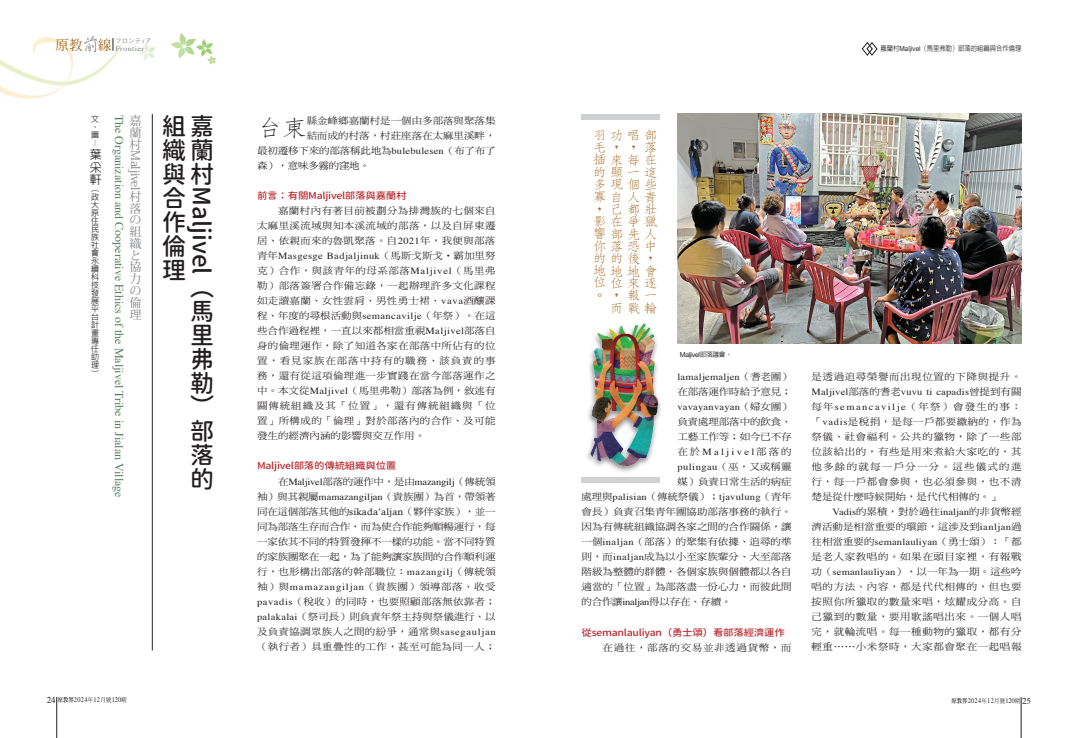
<style>
.page{position:relative;width:1078px;height:738px;background:#fff}
.page>*{position:absolute;margin:0;border:0;box-sizing:border-box;transform-origin:0 0}
.t1{font:24px/24px "Gen Sen Rounded TW M";color:#231f20;text-align:justify}
.t2{font:300 22.9px "AR Fang Song B5";color:#231f20;scale:1.11 1}
.t3{font:300 12.6px/12.3px "AR Fang Song B5 HK";color:#9e5807;scale:1.11 1}
.t4{font:12px "Times";color:#577d61}
.t5{font:12px/11.8px "Koz Min Pro";letter-spacing:-.02em;color:#808285;text-align:justify}
.t6{font:500 12px/12px "AR Hei B5";color:#231f20;text-align:justify}
.t7{font:9.4px/15px "DF Ming Std W5";letter-spacing:.025em;color:#231f20;text-align:justify;scale:1.11 1}
.t8{font:9.4px "Times";letter-spacing:.02em;color:#231f20;scale:1.11 1}
.t9{font:9.4px/15px "DF Ming Std W5";letter-spacing:-.015em;color:#231f20;scale:1.11 1}
.t10{font:9.4px "Gen Sen Rounded TW M";letter-spacing:-.025em;color:#b7282e;scale:1.11 1}
.t11{font:9.4px "DF Ming Std W5";color:#231f20;scale:1.11 1}
.t12{font:9.4px "Times";letter-spacing:.04em;color:#231f20;scale:1.11 1}
.t13{font:9.4px "Times";letter-spacing:-.015em;color:#231f20;scale:1.11 1}
.t14{font:9.4px/15px "Times";letter-spacing:.135em;color:#231f20;scale:1.11 1}
.t15{font:9.4px "DF Ming Std W5";letter-spacing:.055em;color:#231f20;scale:1.11 1}
.t16{font:9.4px "DF Ming Std W5";letter-spacing:.06em;color:#231f20;scale:1.11 1}
.t17{font:9.4px "DF Ming Std W5";letter-spacing:-.025em;color:#231f20;scale:1.11 1}
.t18{font:500 8px/8px "AR Hei B5";color:#231f20}
.t19{font:7.2px "Times";letter-spacing:.05em;color:#808285;scale:1.11 1}
.t20{font:7px "Times";letter-spacing:.05em;color:#231f20;scale:.9 1}
.t21{font:500 7px "AR Hei B5";color:#231f20;scale:.9 1}
.t22{font:6.8px "Helvetica Neue";letter-spacing:-.05em;color:#231f20}
.t23{font:6px "Heisei Kaku Go Std W3";color:#808285}
.s1{font-family:"AR Xing Shu B5";font-weight:500;font-size:18.5px}
.s2{font-family:"Times"}
.s3{font-family:"DF Ming Std W5"}
.s4{font-family:"Calisto"}
.s5{font-family:"Helvetica Neue";font-weight:400}
.s6{font-family:"AR Hei B5";font-weight:500}
.s7{font-size:9px}
.s8{font-family:"AR Ming B5";font-weight:800;font-size:6px}
.s9{font-family:"DF Ming Std W5";font-size:6px}
</style>
<div class="page">
<svg style="left:170px;top:33px;width:46px;height:32px"></svg>
<svg style="left:139px;top:43px;width:16px;height:18px"></svg>
<hr style="left:57px;top:696px;width:1px;height:41px;background:#231f20">
<hr style="left:1020px;top:696px;width:1px;height:41px;background:#231f20">
<svg style="left:0;top:37px;width:122px;height:62px"></svg>
<svg style="left:861px;top:42px;width:16px;height:14px"></svg>
<hr style="left:152px;top:114px;width:1px;height:536px;background:#231f20">
<div style="left:581px;top:114px;width:79px;height:6px;background:#cfd0d2"></div>
<div style="left:581px;top:476px;width:79px;height:6px;background:#cfd0d2"></div>
<img style="left:677px;top:113px;width:343px;height:230px">
<div style="left:584px;top:321px;width:78px;height:152px;background:#231f20;opacity:.53"></div>
<img style="left:584px;top:321px;width:78px;height:148px">
<p class="t19" style="left:56px;top:42px;width:81px"><sup>原教</sup><span class="s1">前</span><sup>線</sup> Frontier</p>
<p class="t23" style="left:115px;top:36px;width:38px">フロンテ<sub>ｲ</sub>ア</p>
<p class="t18" style="left:91px;top:115px;width:9px">文</p>
<p class="t4" style="left:130px;top:114px;width:384px;rotate:90deg">The Organization and Cooperative Ethics of the Maljivel Tribe in Jialan Village</p>
<p class="t5" style="left:130px;top:114px;width:13px">嘉蘭村</p>
<p class="t18" style="left:99px;top:122px;width:9px;rotate:90deg">‧</p>
<p class="t18" style="left:91px;top:131px;width:9px">圖︱</p>
<p class="t6" style="left:90px;top:149px;width:13px">葉采軒</p>
<p class="t18" style="left:91px;top:185px;width:9px;text-align:justify">︵政大原住民族社會永續科技發展平台計畫專任助理︶</p>
<p class="t5" style="left:142px;top:150px;width:42px;rotate:90deg">Maljivel</p>
<p class="t5" style="left:130px;top:190px;width:13px;text-align:left">村落の組織と協力の倫理</p>
<h1 class="t1" style="left:162px;top:114px;width:53px">組嘉織蘭與村</h1>
<h1 class="t1" style="left:213px;top:186px;width:90px;rotate:90deg">Maljivel</h1>
<h1 class="t1" style="left:190px;top:275px;width:25px">（馬里弗勒）部落的</h1>
<h1 class="t1" style="left:162px;top:186px;width:25px">合作倫理</h1>
<h2 class="t2" style="left:257px;top:117px;width:47px">台東</h2>
<p class="t11" style="left:307px;top:115px;width:171px">縣金峰鄉嘉蘭村是一個由多部落與聚落集</p>
<p class="t11" style="left:307px;top:130px;width:171px">結而成的村落，村莊座落在太麻里溪畔，</p>
<p class="t9" style="left:257px;top:142px;width:216px">最初遷移下來的部落稱此地為<span class="s2">bulebulesen</span>（布了布了</p>
<p class="t17" style="left:257px;top:160px;width:103px">森），意味多霧的窪地。</p>
<p class="t10" style="left:257px;top:190px;width:136px">前言：有關Maljivel部落與嘉蘭村</p>
<p class="t7" style="left:257px;top:202px;width:216px;text-indent:21px">嘉蘭村內有著目前被劃分為排灣族的七個來自太麻里溪流域與知本溪流域的部落，以及自屏東遷居、依親而來的魯凱聚落。自<span class="s2">2021</span>年，我便與部落</p>
<p class="t12" style="left:257px;top:246px;width:216px"><span class="s3">青年</span>Masgesge Badjaljinuk<span class="s3">（馬斯戈斯戈‧霸加里努</span></p>
<p class="t7" style="left:257px;top:262px;width:216px">克）合作，與該青年的母系部落<span class="s2">Maljivel</span>（馬里弗勒）部落簽署合作備忘錄，一起辦理許多文化課程如走讀嘉蘭、女性雲肩、男性勇士裙、<span class="s2">vava</span>酒釀課程、年度的尋根活動與<span class="s2">semancavilje</span>（年祭）。在這些合作過程裡，一直以來都相當重視<span class="s2">Maljivel</span>部落自身的倫理運作，除了知道各家在部落中所佔有的位置，看見家族在部落中持有的職務、該負責的事務，還有從這項倫理進一步實踐在當今部落運作之中。本文從<span class="s2">Maljivel</span>（馬里弗勒）部落為例，敘述有關傳統組織及其「位置」，還有傳統組織與「位置」所構成的「倫理」對於部落內的合作、及可能發生的經濟內涵的影響與交互作用。</p>
<p class="t10" style="left:257px;top:460px;width:127px">Maljivel部落的傳統組織與位置</p>
<p class="t13" style="left:278px;top:472px;width:197px"><span class="s3">在</span>Maljivel<span class="s3">部落的運作中，是由</span>mazangilj<span class="s3">（傳統領</span></p>
<p class="t7" style="left:257px;top:488px;width:216px">袖）與其親屬<span class="s2">mamazangiljan</span>（貴族團）為首，帶領著同在這個部落其他的<span class="s4">sikada’aljan</span>（夥伴家族），並一同為部落生存而合作，而為使合作能夠順暢運行，每一家依其不同的特質發揮不一樣的功能。當不同特質的家族團聚在一起，為了能夠讓家族間的合作順利運行，也形構出部落的幹部職位：<span class="s2">mazangilj</span>（傳統領袖）與<span class="s2">mamazangiljan</span>（貴族團）領導部落、收受<span class="s2">pavadis</span>（稅收）的同時，也要照顧部落無依靠者；<span class="s2">palakalai</span>（祭司長）則負責年祭主持與祭儀進行、以及負責協調眾族人之間的紛爭，通常與<span class="s2">sasegauljan</span>（執行者）具重疊性的工作，甚至可能為同一人；</p>
<p class="t21" style="left:880px;top:45px;width:158px">嘉蘭村<span class="s5">Maljivel</span>（馬里弗勒）部落的組織與合作倫理</p>
<h3 class="t3" style="left:610px;top:129px;width:43px">功唱部</h3>
<h3 class="t3" style="left:593px;top:129px;width:59px">羽<br>毛，<br>插來每在的顯一這多現個些寡自<br>，<br>影在爭獵響部先人你落恐中的的後，地地地會位位來逐。</h3>
<h3 class="t3" style="left:643px;top:141px;width:13px">落</h3>
<h3 class="t3" style="left:627px;top:141px;width:9px">，</h3>
<h3 class="t3" style="left:627px;top:190px;width:28px">人青都壯</h3>
<h3 class="t3" style="left:610px;top:203px;width:12px">己</h3>
<h3 class="t3" style="left:627px;top:289px;width:28px">報一</h3>
<h3 class="t3" style="left:610px;top:289px;width:44px">，<br>而戰輪</h3>
<p class="t22" style="left:679px;top:349px;width:54px">Maljivel<span class="s6">部落議會。</span></p>
<p class="t8" style="left:677px;top:368px;width:104px">lamaljemaljen<span class="s3">（耆老團）</span></p>
<p class="t9" style="left:677px;top:384px;width:104px">在部落運作時給予意見；</p>
<p class="t8" style="left:677px;top:398px;width:104px">vavayanvayan<span class="s3">（婦女團）</span></p>
<p class="t9" style="left:677px;top:414px;width:104px">負責處理部落中的飲食、工藝工作等；如今已不存</p>
<p class="t14" style="left:677px;top:443px;width:104px"><span class="s3">在於</span>Maljivel<span class="s3">部落的</span>pulingau<span class="s3">（巫，又或稱靈</span></p>
<p class="t9" style="left:677px;top:474px;width:104px">媒）負責日常生活的病症</p>
<p class="t8" style="left:581px;top:488px;width:191px"><span class="s3">處理與</span>palisian<span class="s3">（傳統祭儀）；</span>tjavulung<span class="s3">（青年</span></p>
<p class="t7" style="left:581px;top:504px;width:191px">會長）負責召集青年團協助部落事務的執行。因為有傳統組織協調各家之間的合作關係，讓一個<span class="s2">inaljan</span>（部落）的聚集有依據、追尋的準則，而<span class="s2">inaljan</span>成為以小至家族輩分、大至部落階級為整體的群體，各個家族與個體都以各自適當的「位置」為部落盡一份心力，而彼此間的合作讓<span class="s2">inaljan</span>得以存在、存續。</p>
<p class="t10" style="left:581px;top:626px;width:185px">從semanlauliyan（勇士頌）看部落經濟運作</p>
<p class="t16" style="left:602px;top:641px;width:172px">在過往，部落的交易並非透過貨幣，而</p>
<p class="t15" style="left:811px;top:371px;width:191px">是透過追尋榮譽而出現位置的下降與提升。</p>
<p class="t8" style="left:811px;top:383px;width:191px">Maljivel<span class="s3">部落的耆老</span>vuvu ti capadis<span class="s3">曾提到有關</span></p>
<p class="t7" style="left:811px;top:399px;width:191px">每年<span class="s2">semancavilje</span>（年祭）會發生的事：「<span class="s2">vadis</span>是稅捐，是每一戶都要繳納的，作為祭儀、社會福利。公共的獵物，除了一些部位該給出的，有些是用來煮給大家吃的，其他多餘的就每一戶分一分。這些儀式的進行，每一戶都會參與，也必須參與，也不清楚是從什麼時候開始，是代代相傳的。」</p>
<p class="t7" style="left:811px;top:504px;width:191px;text-indent:21px"><span class="s2">Vadis</span>的累積，對於過往<span class="s2">inaljan</span>的非貨幣經濟活動是相當重要的環節，這涉及到<span class="s2">ianljan</span>過往相當重要的<span class="s2">semanlauliyan</span>（勇士頌）：「都是老人家教唱的。如果在頭目家裡，有報戰功（<span class="s2">semanlauliyan</span>），以一年為一期。這些吟唱的方法、內容，都是代代相傳的，但也要按照你所獵取的數量來唱，炫耀成分高。自己獵到的數量，要用歌謠唱出來。一個人唱完，就輪流唱。每一種動物的獵取，都有分輕重⋯⋯小米祭時，大家都會聚在一起唱報</p>
<p class="t20" style="left:47px;top:693px;width:90px"><span class="s7">24</span> <span class="s8">原教界</span>2024<span class="s9">年</span>12<span class="s9">月號</span>120<span class="s9">期</span></p>
<p class="t20" style="left:951px;top:693px;width:90px"><span class="s8">原教界</span>2024<span class="s9">年</span>12<span class="s9">月號</span>120<span class="s9">期</span> <span class="s7">25</span></p>
</div>
